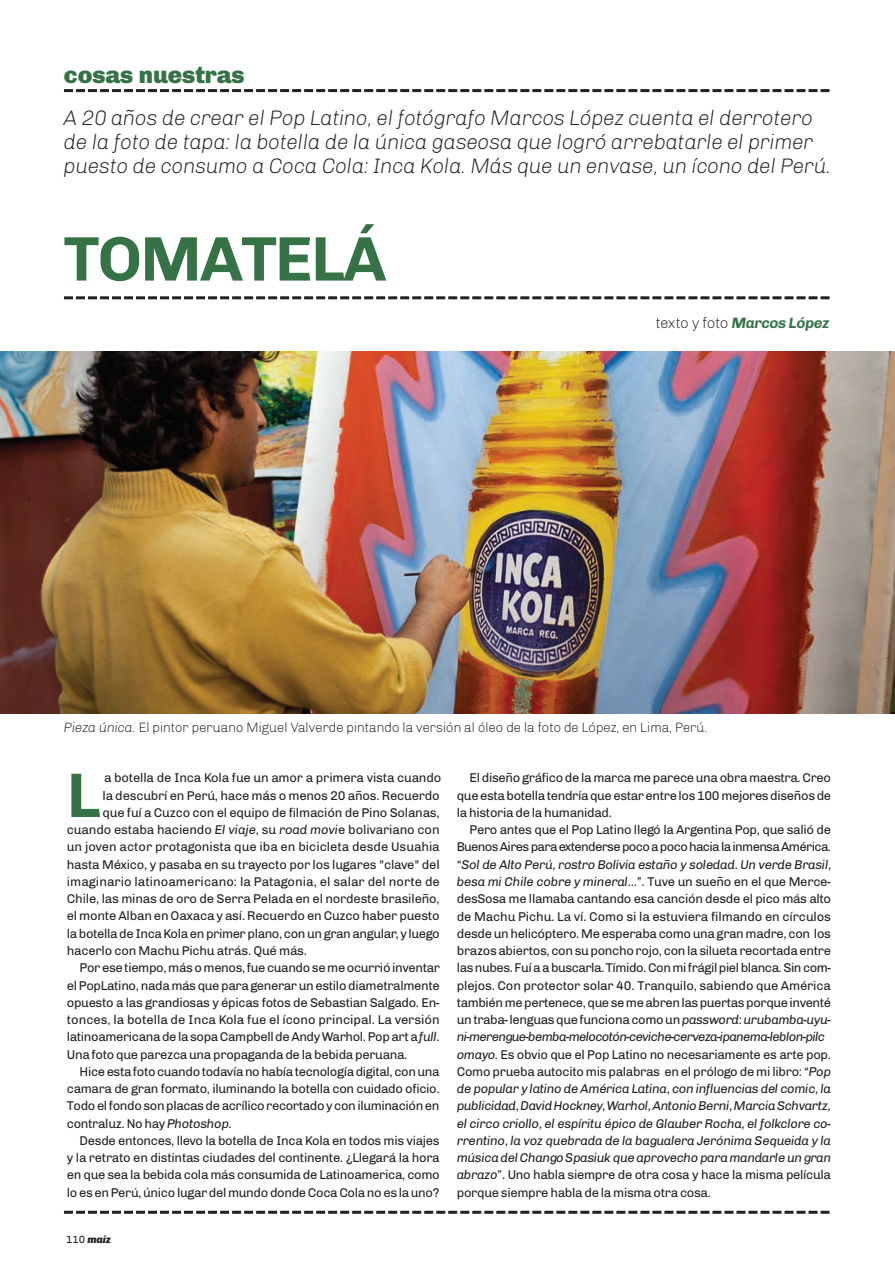
<style>
.page{position:relative;width:895px;height:1267px;background:#fff}
.page>*{position:absolute;margin:0;border:0;box-sizing:border-box;transform-origin:0 0}
.t1{font:700 63px "Chivo";letter-spacing:-.025em;color:#357246}
.t2{font:900 24px "Chivo";color:#357246}
.t3{font:italic 300 21px/24px "Chivo";letter-spacing:-.025em;color:#231f20}
.t4{font:italic 700 15px "Chivo";letter-spacing:-.025em;color:#357246}
.t5{font:300 13.5px "Chivo";letter-spacing:-.025em;color:#231f20}
.t6{font:12.75px/17.2px "Chivo";letter-spacing:-.025em;color:#231f20;text-align:justify}
.t7{font:12.75px/17.2px "Chivo";letter-spacing:-.05em;color:#231f20;text-align:right}
.t8{font:12.75px "Chivo";letter-spacing:.005em;color:#231f20}
.t9{font:12.75px "Chivo";color:#231f20}
.t10{font:12.75px "Chivo";letter-spacing:-.005em;color:#231f20}
.t11{font:italic 900 10.5px "Chivo";color:#231f20}
.s1{font-weight:300;font-style:normal;color:#231f20}
.s2{font-style:italic}
.s3{font-weight:400;font-style:normal}
</style>
<div class="page">
<svg style="left:64px;top:89px;width:765px;height:3px"></svg>
<svg style="left:64px;top:296px;width:765px;height:3px"></svg>
<svg style="left:64px;top:1210px;width:765px;height:3px"></svg>
<img style="left:0;top:351px;width:895px;height:362px">
<h2 class="t2" style="left:64px;top:66px;width:182px">cosas nuestras</h2>
<h3 class="t3" style="left:64px;top:108px;width:769px">A 20 años de crear el Pop Latino, el fotógrafo Marcos López cuenta el derrotero de la foto de tapa: la botella de la única gaseosa que logró arrebatarle el primer puesto de consumo a Coca Cola: Inca Kola. Más que un envase, un ícono del Perú.</h3>
<h1 class="t1" style="left:64px;top:237px;width:324px">TOMATELÁ</h1>
<p class="t4" style="left:656px;top:317px;width:175px"><span class="s1">texto y foto</span> Marcos López</p>
<p class="t5" style="left:64px;top:723px;width:645px"><span class="s2">Pieza única.</span> El pintor peruano Miguel Valverde pintando la versión al óleo de la foto de López, en Lima, Perú.</p>
<h1 class="t1" style="left:67px;top:774px;width:35px">L</h1>
<p class="t6" style="left:104px;top:770px;width:339px">a botella de Inca Kola fue un amor a primera vista cuando</p>
<p class="t6" style="left:102px;top:788px;width:339px">la descubrí en Perú, hace más o menos 20 años. Recuerdo</p>
<p class="t6" style="left:102px;top:805px;width:339px">que fuí a Cuzco con el equipo de filmación de Pino Solanas,</p>
<p class="t6" style="left:67px;top:822px;width:374px">cuando estaba haciendo <span class="s2">El viaje</span>, su <span class="s2">road movi</span>e bolivariano con</p>
<p class="t10" style="left:67px;top:843px;width:374px">un joven actor protagonista que iba en bicicleta desde Usuahia</p>
<p class="t6" style="left:67px;top:857px;width:374px">hasta México, y pasaba en su trayecto por los lugares "clave" del</p>
<p class="t8" style="left:67px;top:877px;width:374px">imaginario latinoamericano: la Patagonia, el salar del norte de</p>
<p class="t6" style="left:67px;top:891px;width:374px">Chile, las minas de oro de Serra Pelada en el nordeste brasileño,</p>
<p class="t6" style="left:67px;top:908px;width:374px">el monte Alban en Oaxaca y así. Recuerdo en Cuzco haber puesto</p>
<p class="t6" style="left:67px;top:926px;width:374px">la botella de Inca Kola en primer plano, con un gran angular, y luego</p>
<p class="t6" style="left:67px;top:943px;width:242px">hacerlo con Machu Pichu atrás. Qué más.</p>
<p class="t6" style="left:80px;top:960px;width:362px">Por ese tiempo, más o menos, fue cuando se me ocurrió inventar</p>
<p class="t6" style="left:67px;top:977px;width:374px">el PopLatino, nada más que para generar un estilo diametralmente</p>
<p class="t6" style="left:67px;top:995px;width:373px">opuesto a las grandiosas y épicas fotos de Sebastian Salgado. En-</p>
<p class="t9" style="left:67px;top:1015px;width:374px">tonces, la botella de Inca Kola fue el ícono principal. La versión</p>
<p class="t6" style="left:67px;top:1029px;width:374px">latinoamericana de la sopa Campbell de Andy Warhol. Pop art a <span class="s2">full</span>.</p>
<p class="t6" style="left:67px;top:1046px;width:342px">Una foto que parezca una propaganda de la bebida peruana.</p>
<p class="t6" style="left:80px;top:1064px;width:361px">Hice esta foto cuando todavía no había tecnología digital, con una</p>
<p class="t6" style="left:67px;top:1081px;width:374px">camara de gran formato, iluminando la botella con cuidado oficio.</p>
<p class="t6" style="left:67px;top:1098px;width:374px">Todo el fondo son placas de acrílico recortado y con iluminación en</p>
<p class="t6" style="left:67px;top:1115px;width:166px">contraluz. No hay <span class="s2">Photoshop</span>.</p>
<p class="t6" style="left:80px;top:1133px;width:361px">Desde entonces, llevo la botella de Inca Kola en todos mis viajes</p>
<p class="t6" style="left:67px;top:1150px;width:374px">y la retrato en distintas ciudades del continente. ¿Llegará la hora</p>
<p class="t6" style="left:67px;top:1167px;width:374px">en que sea la bebida cola más consumida de Latinoamerica, como</p>
<p class="t6" style="left:67px;top:1184px;width:374px">lo es en Perú, único lugar del mundo donde Coca Cola no es la uno?</p>
<p class="t11" style="left:66px;top:1235px;width:46px"><span class="s3">110</span> maíz</p>
<p class="t6" style="left:457px;top:770px;width:376px;text-indent:13px">El diseño gráfico de la marca me parece una obra maestra. Creo que esta botella tendría que estar entre los 100 mejores diseños de la historia de la humanidad.</p>
<p class="t7" style="left:457px;top:822px;width:376px">Pero antes que el Pop Latino llegó la Argentina Pop, que salió de<br>Buenos Aires para extenderse poco a poco hacia la inmensa América.</p>
<p class="t6" style="left:457px;top:857px;width:376px;text-align:left"><span class="s2">“Sol de Alto Perú, rostro Bolivia estaño y soledad. Un verde Brasil, besa mi Chile cobre y mineral...”.</span> Tuve un sueño en el que Merce&shy;desSosa me llamaba cantando esa canción desde el pico más alto de Machu Pichu. La ví. Como si la estuviera filmando en círculos desde un helicóptero. Me esperaba como una gran madre, con los brazos abiertos, con su poncho rojo, con la silueta recortada entre las nubes. Fuí a a buscarla. Tímido. Con mi frágil piel blanca. Sin com&shy;plejos. Con protector solar 40. Tranquilo, sabiendo que América también me pertenece, que se me abren las puertas porque inventé un traba- lenguas que funciona como un <span class="s2">password</span>: <span class="s2">urubamba-uyu&shy;ni-merengue-bemba-melocotón-ceviche-cerveza-ipanema-leblon-pilc omayo.</span> Es obvio que el Pop Latino no necesariamente es arte pop.<br>Como prueba autocito mis palabras en el prólogo de mi libro: <span class="s2">“Pop de popular y latino de América Latina, con influencias del comic, la publicidad, David Hockney, Warhol, Antonio Berni, Marcia Schvartz, el circo criollo, el espíritu épico de Glauber Rocha, el folkclore co&shy;rrentino, la voz quebrada de la bagualera Jerónima Sequeida y la música del Chango Spasiuk que aprovecho para mandarle un gran abrazo”</span>. Uno habla siempre de otra cosa y hace la misma película porque siempre habla de la misma otra cosa.</p>
</div>
